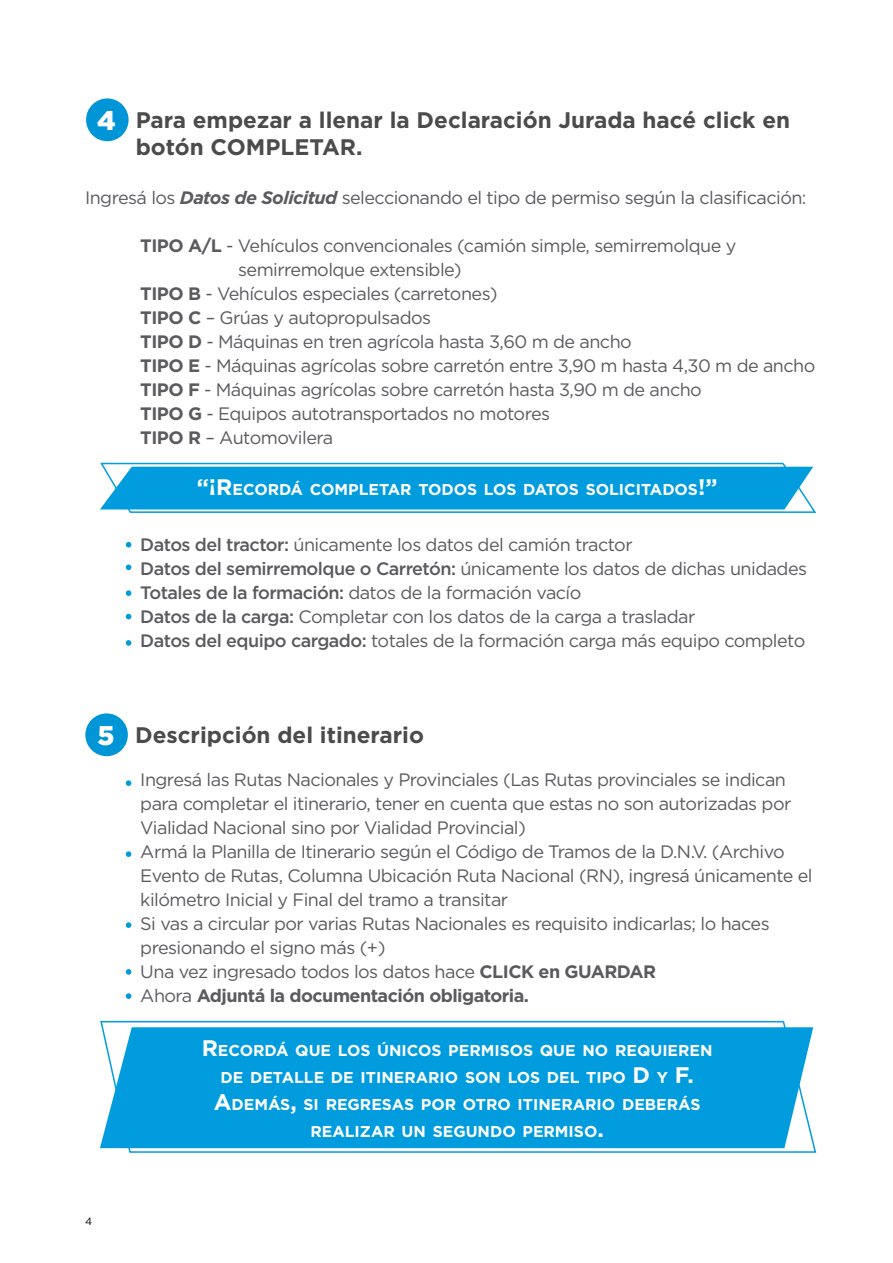
<style>
.page{position:relative;width:893px;height:1263px;background:#fff}
.page>*{position:absolute;margin:0;border:0;box-sizing:border-box;transform-origin:0 0}
.t1{font:900 27px "Gotham";color:#fff}
.t2{font:700 22.5px/27px "Gotham";color:#4b4b4b}
.t3{font:18px/24px "Gotham";letter-spacing:-.03em;color:#5b5b5f}
.t4{font:700 15.75px/27px "Gotham";color:#fff;text-align:center}
.t5{font:10.5px "Gotham";color:#000}
.s1{font-weight:700;font-style:italic}
.s2{font-weight:700}
.s3{font-size:22.5px}
.s4{font-weight:500}
.s5{font-weight:900;font-size:27px;color:#fff}
</style>
<div class="page">
<svg style="left:100px;top:462px;width:717px;height:51px;background:#24a9e2"></svg>
<svg style="left:100px;top:1020px;width:717px;height:133px;background:#1ca6e1"></svg>
<div style="left:86px;top:98px;width:43px;height:43px;background:#0095d7;border-radius:50%"></div>
<svg style="left:126px;top:542px;width:5px;height:5px"></svg>
<svg style="left:126px;top:564px;width:5px;height:6px"></svg>
<svg style="left:126px;top:590px;width:5px;height:6px"></svg>
<svg style="left:126px;top:614px;width:5px;height:5px"></svg>
<svg style="left:126px;top:640px;width:5px;height:6px"></svg>
<svg style="left:126px;top:780px;width:5px;height:6px"></svg>
<svg style="left:126px;top:851px;width:5px;height:6px"></svg>
<svg style="left:126px;top:922px;width:5px;height:6px"></svg>
<svg style="left:126px;top:969px;width:5px;height:6px"></svg>
<svg style="left:126px;top:993px;width:5px;height:6px"></svg>
<div style="left:85px;top:713px;width:43px;height:43px;background:#0095d7;border-radius:50%"></div>
<h1 class="t1" style="left:97px;top:102px;width:20px">4</h1>
<p class="t2" style="left:136px;top:106px;width:656px">Para empezar a llenar la Declaración Jurada hacé click en botón co mpletar</p>
<p class="t2" style="left:356px;top:133px;width:8px">.</p>
<p class="t3" style="left:85px;top:185px;width:723px">Ingresá los <span class="s1">Datos de Solicitud</span> seleccionando el tipo de permiso según la clasificación:</p>
<p class="t3" style="left:140px;top:233px;width:597px"><span class="s2">TIPO A/L</span> - Vehículos convencionales (camión simple, semirremolque y</p>
<p class="t3" style="left:238px;top:257px;width:225px">semirremolque extensible)</p>
<p class="t3" style="left:140px;top:281px;width:359px"><span class="s2">TIPO B</span> - Vehículos especiales (carretones)</p>
<p class="t3" style="left:140px;top:305px;width:292px"><span class="s2">TIPO C</span> – Grúas y autopropulsados</p>
<p class="t3" style="left:140px;top:329px;width:493px"><span class="s2">TIPO D</span> - Máquinas en tren agrícola hasta 3,60 m de ancho</p>
<p class="t3" style="left:140px;top:353px;width:677px"><span class="s2">TIPO E</span> - Máquinas agrícolas sobre carretón entre 3,90 m hasta 4,30 m de ancho</p>
<p class="t3" style="left:140px;top:377px;width:563px"><span class="s2">TIPO F</span> - Máquinas agrícolas sobre carretón hasta 3,90 m de ancho</p>
<p class="t3" style="left:140px;top:401px;width:411px"><span class="s2">TIPO G</span> - Equipos autotransportados no motores</p>
<p class="t3" style="left:140px;top:425px;width:194px"><span class="s2">TIPO R</span> – Automovilera</p>
<p class="t4" style="left:197px;top:476px;width:522px"><span class="s3">“¡R</span>ECORDÁ COMPLETAR TODOS LOS DATOS SOLICITADOS<span class="s3">!”</span></p>
<p class="t3" style="left:140px;top:532px;width:668px"><span class="s4">Datos del tractor:</span> únicamente los datos del camión tractor<br><span class="s4">Datos del semirremolque o Carretón:</span> únicamente los datos de dichas unidades <span class="s4">Totales de la formación:</span> datos de la formación vacío<br><span class="s4">Datos de la carga:</span> Completar con los datos de la carga a trasladar<br><span class="s4">Datos del equipo cargado:</span> totales de la formación carga más equipo completo</p>
<p class="t2" style="left:97px;top:721px;width:328px"><span class="s5">5</span> Descripción del itinerario</p>
<p class="t3" style="left:140px;top:767px;width:674px">Ingresá las Rutas Nacionales y Provinciales (Las Rutas provinciales se indican para completar el itinerario, tener en cuenta que estas no son autorizadas por Vialidad Nacional sino por Vialidad Provincial)<br>Armá la Planilla de Itinerario según el Código de Tramos de la D.N.V. (Archivo Evento de Rutas, Columna Ubicación Ruta Nacional (RN), ingresá únicamente el kilómetro Inicial y Final del tramo a transitar<br>Si vas a circular por varias Rutas Nacionales es requisito indicarlas; lo haces presionando el signo más (+)<br>Una vez ingresado todos los datos hace <span class="s2">CLICK en GUARDAR<br></span>Ahora <span class="s2">Adjuntá la documentación obligatoria.</span></p>
<p class="t5" style="left:85px;top:1214px;width:9px">4</p>
<p class="t4" style="left:202px;top:1037px;width:512px"><span class="s3">R</span>ECORDÁ QUE LOS ÚNICOS PERMISOS QUE NO REQUIEREN DE DETALLE DE ITINERARIO SON LOS DEL TIPO <span class="s3">D</span> Y <span class="s3">F.<br>A</span>DEMÁS<span class="s3">,</span> SI REGRESAS POR OTRO ITINERARIO DEBERÁS REALIZAR UN SEGUNDO PERMISO<span class="s3">.</span></p>
</div>
